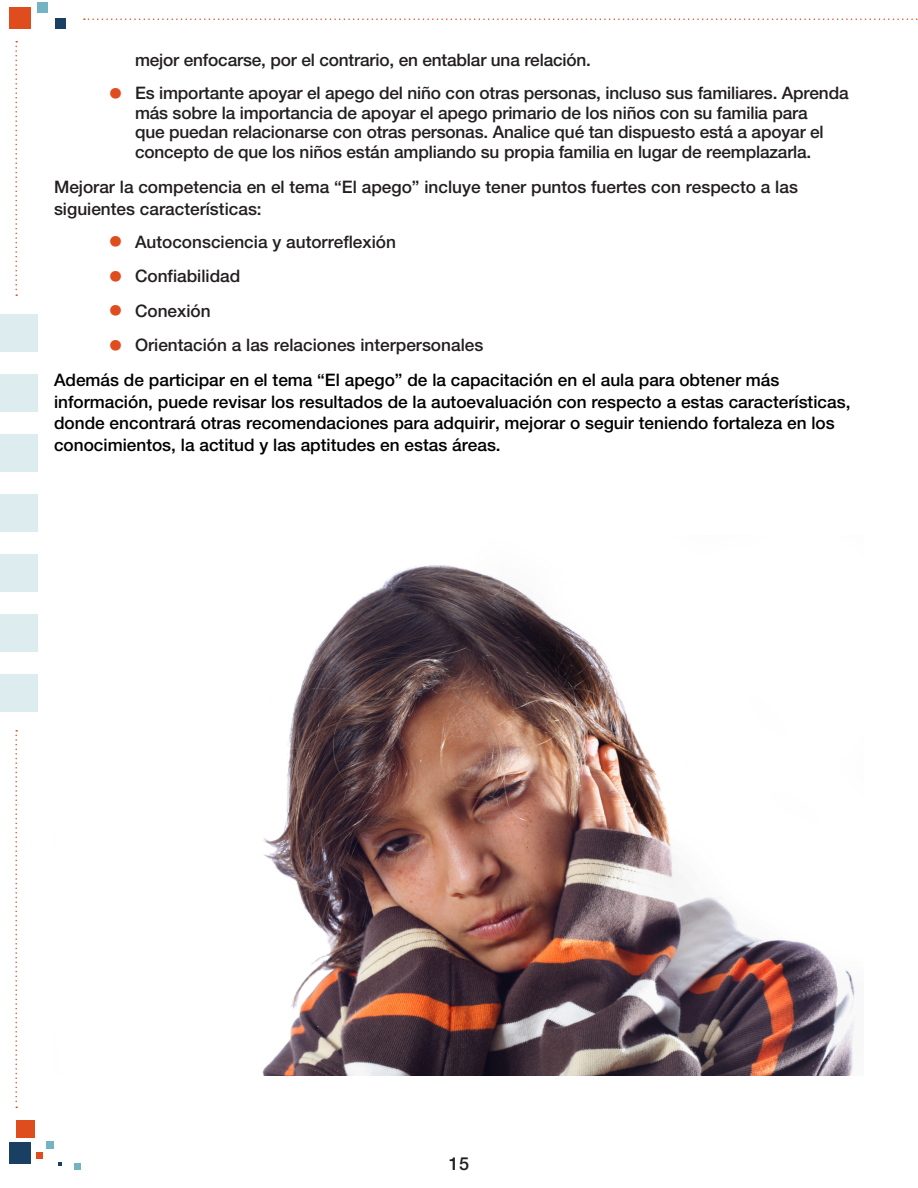
<style>
.page{position:relative;width:918px;height:1188px;background:#fff}
.page>*{position:absolute;margin:0;border:0;box-sizing:border-box;transform-origin:0 0}
.t1{font:500 18px "Helvetica Neue LT Std";color:#231f20}
.t2{font:500 17.25px/19.5px "Helvetica Neue LT Std";letter-spacing:-.01em;color:#231f20}
.t3{font:500 17.25px/21.6px "Helvetica Neue LT Std";color:#000}
.s1{font-size:30px;color:#df4c1e}
</style>
<div class="page">
<div style="left:0;top:314px;width:37px;height:37px;background:#dcecef"></div>
<div style="left:0;top:374px;width:37px;height:37px;background:#dcecef"></div>
<div style="left:0;top:434px;width:37px;height:37px;background:#dcecef"></div>
<div style="left:0;top:494px;width:37px;height:37px;background:#dcecef"></div>
<div style="left:0;top:554px;width:37px;height:37px;background:#dcecef"></div>
<div style="left:0;top:614px;width:37px;height:37px;background:#dcecef"></div>
<div style="left:0;top:674px;width:37px;height:37px;background:#dcecef"></div>
<div style="left:16px;top:1121px;width:18px;height:17px;background:#df4c1e"></div>
<div style="left:36px;top:1153px;width:7px;height:6px;background:#df4c1e"></div>
<div style="left:9px;top:1142px;width:22px;height:21px;background:#193f63"></div>
<div style="left:74px;top:1163px;width:7px;height:7px;background:#74b4c2"></div>
<svg style="left:58px;top:1162px;width:4px;height:3px"></svg>
<div style="left:46px;top:1141px;width:7px;height:8px;background:#74b4c2"></div>
<svg style="left:15px;top:41px;width:2px;height:255px"></svg>
<svg style="left:15px;top:730px;width:2px;height:378px"></svg>
<div style="left:9px;top:8px;width:22px;height:21px;background:#df4c1e"></div>
<div style="left:55px;top:18px;width:11px;height:11px;background:#193f63"></div>
<div style="left:37px;top:2px;width:11px;height:11px;background:#74b4c2"></div>
<svg style="left:84px;top:18px;width:834px;height:2px"></svg>
<img style="left:262px;top:565px;width:593px;height:511px">
<p class="t2" style="left:135px;top:50px;width:455px">mejor enfocarse, por el contrario, en entablar una relación.</p>
<p class="t2" style="left:135px;top:83px;width:715px;text-indent:-27px"><span class="s1">•</span> Es importante apoyar el apego del niño con otras personas, incluso sus familiares. Aprenda más sobre la importancia de apoyar el apego primario de los niños con su familia para<br>que puedan relacionarse con otras personas. Analice qué tan dispuesto está a apoyar el concepto de que los niños están ampliando su propia familia en lugar de reemplazarla.</p>
<p class="t2" style="left:54px;top:176px;width:745px;line-height:21.6px">Mejorar la competencia en el tema “El apego” incluye tener puntos fuertes con respecto a las siguientes características:</p>
<p class="t2" style="left:108px;top:231px;width:290px"><span class="s1">•</span> Autoconsciencia y autorreflexión</p>
<p class="t2" style="left:108px;top:266px;width:134px"><span class="s1">•</span> Confiabilidad</p>
<p class="t2" style="left:108px;top:300px;width:104px"><span class="s1">•</span> Conexión</p>
<p class="t2" style="left:108px;top:335px;width:377px"><span class="s1">•</span> Orientación a las relaciones interpersonales</p>
<p class="t3" style="left:54px;top:369px;width:798px">Además de participar en el tema “El apego” de la capacitación en el aula para obtener más información, puede revisar los resultados de la autoevaluación con respecto a estas características, donde encontrará otras recomendaciones para adquirir, mejorar o seguir teniendo fortaleza en los conocimientos, la actitud y las aptitudes en estas áreas.</p>
<p class="t1" style="left:449px;top:1153px;width:22px">15</p>
</div>
